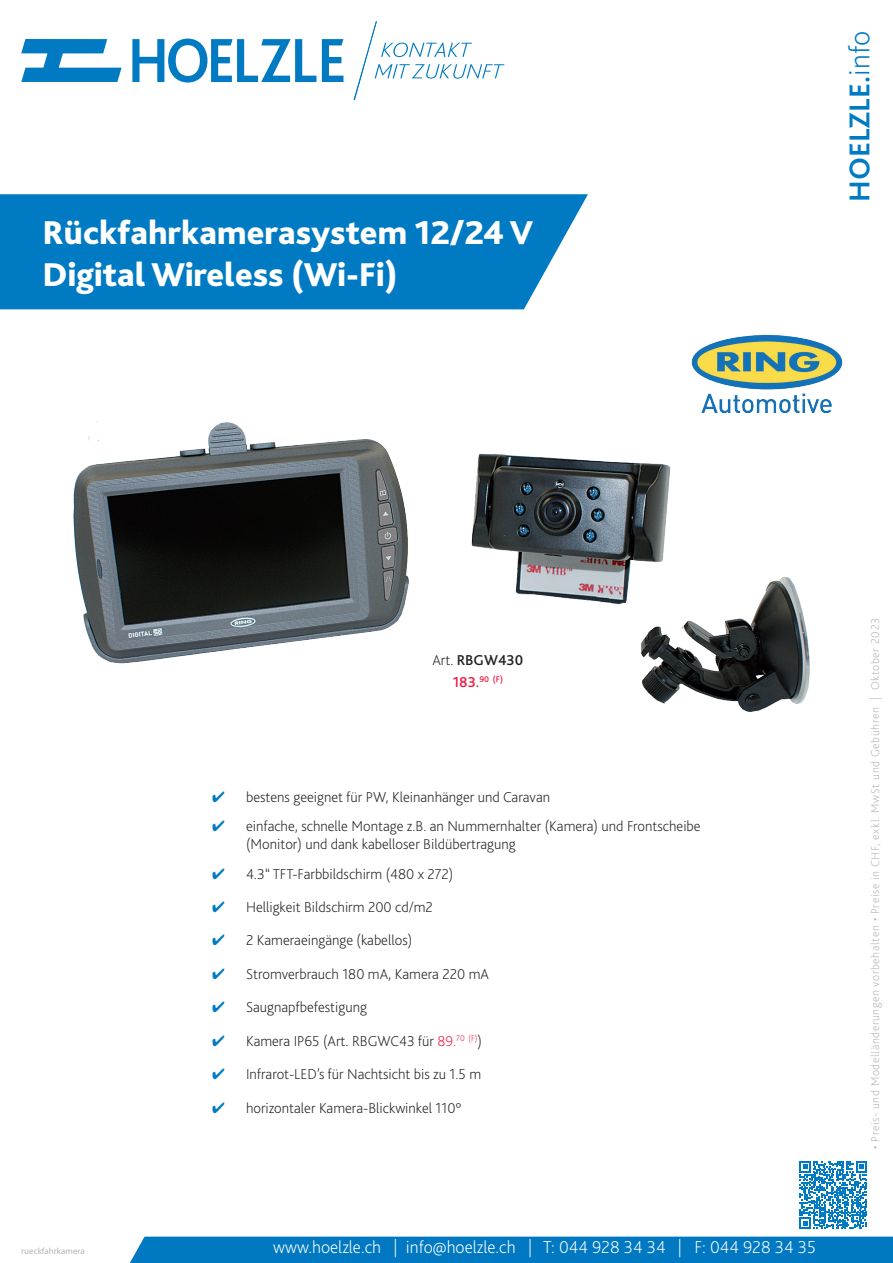
<style>
.page{position:relative;width:893px;height:1263px;background:#fff}
.page>*{position:absolute;margin:0;border:0;box-sizing:border-box;transform-origin:0 0}
.t1{font:800 34.5px "Bliss 2";color:#fff}
.t2{font:700 30px "Bliss 2";color:#007bc3}
.t3{font:200 18px "Bliss 2";color:#fff}
.t4{font:200 15px/18px "Bliss 2";color:#231f20}
.t5{font:500 15px "Bliss 2";color:#231f20}
.t6{font:200 12px "Bliss 2";letter-spacing:.05em;color:#b2b5b7}
.t7{font:9px "Myriad Pro";color:#b2b5b7}
.t8{font:500 8.7px "Bliss 2";color:#ed1a40}
.s1{font-weight:200}
.s2{font-size:15px}
.s3{color:#007bc3}
.s4{color:#ed1a40}
</style>
<div class="page">
<div style="left:130px;top:1236px;width:763px;height:27px;background:#0079c2"></div>
<svg style="left:353px;top:21px;width:151px;height:79px"></svg>
<svg style="left:21px;top:39px;width:101px;height:43px"></svg>
<svg style="left:132px;top:39px;width:184px;height:44px"></svg>
<svg style="left:322px;top:39px;width:21px;height:43px"></svg>
<svg style="left:800px;top:1161px;width:67px;height:68px"></svg>
<div style="left:0;top:194px;width:588px;height:115px;background:#007bc3"></div>
<img style="left:692px;top:335px;width:150px;height:69px">
<img style="left:73px;top:404px;width:759px;height:308px">
<p class="t1" style="left:43px;top:211px;width:492px">Rückfahrkamerasystem 12/24 V</p>
<p class="t1" style="left:43px;top:253px;width:357px">Digital Wireless (Wi-Fi)</p>
<h2 class="t2" style="left:841px;top:202px;width:173px;rotate:-90deg">HOELZLE.<span class="s1">info</span></h2>
<p class="t5" style="left:432px;top:650px;width:92px"><span class="s1">Art.</span> RBGW430</p>
<p class="t8" style="left:453px;top:674px;width:52px"><span class="s2">183.</span>90 (F)</p>
<p class="t4" style="left:212px;top:787px;width:340px"><span class="s3">✔</span> bestens geeignet für PW, Kleinanhänger und Caravan</p>
<p class="t4" style="left:246px;top:817px;width:456px;text-indent:-34px"><span class="s3">✔</span> einfache, schnelle Montage z.B. an Nummernhalter (Kamera) und Frontscheibe (Monitor) und dank kabelloser Bildübertragung</p>
<p class="t4" style="left:212px;top:864px;width:243px"><span class="s3">✔</span> 4.3“ TFT-Farbbildschirm (480 x 272)</p>
<p class="t4" style="left:212px;top:897px;width:222px"><span class="s3">✔</span> Helligkeit Bildschirm 200 cd/m2</p>
<p class="t4" style="left:212px;top:931px;width:202px"><span class="s3">✔</span> 2 Kameraeingänge (kabellos)</p>
<p class="t4" style="left:212px;top:964px;width:279px"><span class="s3">✔</span> Stromverbrauch 180 mA, Kamera 220 mA</p>
<p class="t4" style="left:212px;top:998px;width:157px"><span class="s3">✔</span> Saugnapfbefestigung</p>
<p class="t4" style="left:212px;top:1031px;width:271px"><span class="s3">✔</span> Kamera IP65 (Art. RBGWC43 für <span class="s4">89.</span><sup>70</sup> <sup>(F)</sup>)</p>
<p class="t4" style="left:212px;top:1065px;width:271px"><span class="s3">✔</span> Infrarot-LED’s für Nachtsicht bis zu 1.5 m</p>
<p class="t4" style="left:212px;top:1098px;width:251px"><span class="s3">✔</span> horizontaler Kamera-Blickwinkel 110°</p>
<p class="t7" style="left:21px;top:1245px;width:65px">rueckfahrkamera</p>
<p class="t3" style="left:273px;top:1235px;width:544px">www.hoelzle.ch | info@hoelzle.ch | T: 044 928 34 34 | F: 044 928 34 35</p>
<p class="t6" style="left:868px;top:1149px;width:533px;rotate:-90deg">• Preis- und Modelländerungen vorbehalten • Preise in CHF, exkl. MwSt und Gebühren | Oktober 2023</p>
</div>
